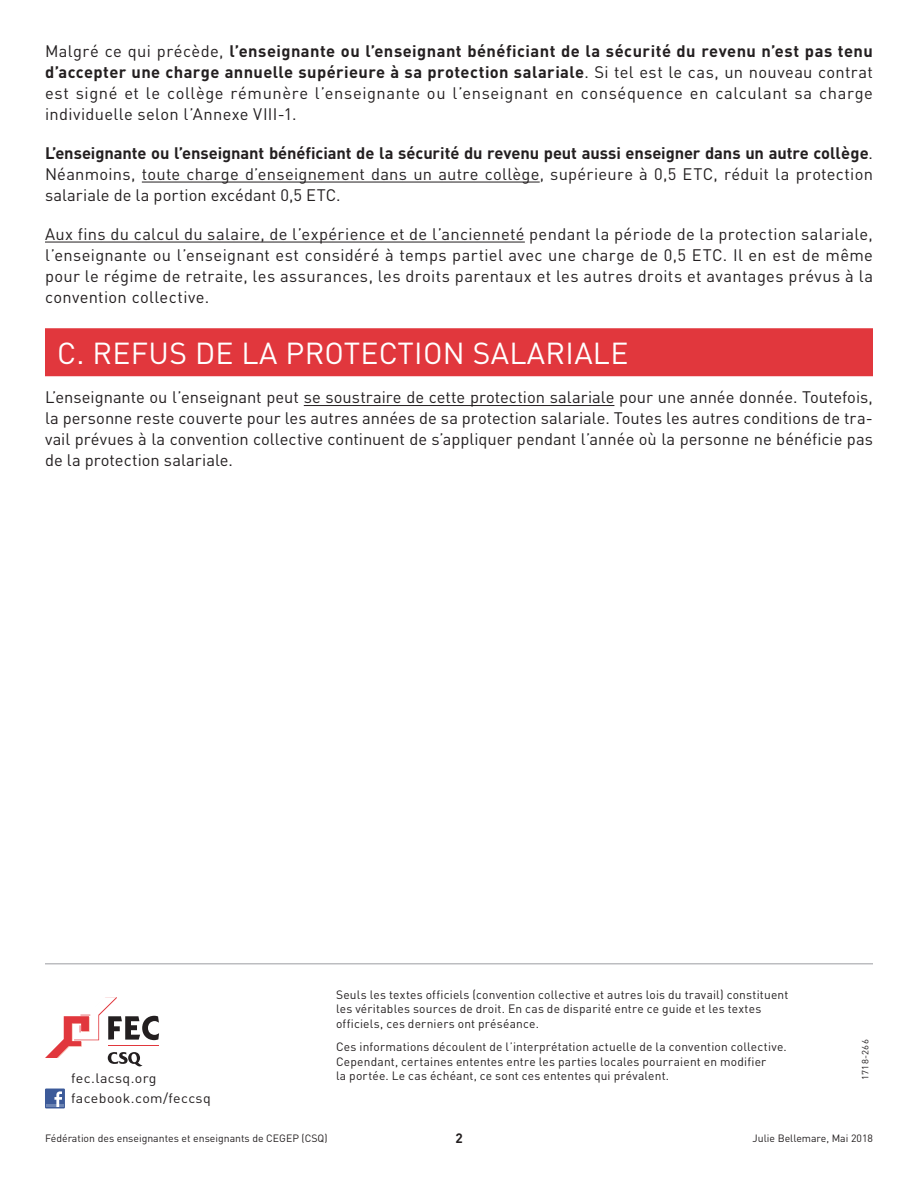
<style>
.page{position:relative;width:918px;height:1188px;background:#fff}
.page>*{position:absolute;margin:0;border:0;box-sizing:border-box;transform-origin:0 0}
.t1{font:30px "DIN Offc";letter-spacing:.01em;color:#fff}
.t2{font:16.5px/21px "DIN Offc";letter-spacing:.02em;color:#231f20;text-align:justify}
.t3{font:13.5px/20.7px "DIN Offc";letter-spacing:.03em;color:#231f20;scale:1.05 1}
.t4{font:700 13.5px "DIN Offc";color:#231f20}
.t5{font:12px/14.4px "DIN Offc";letter-spacing:.015em;color:#231f20}
.t6{font:10.5px "DIN Offc";color:#231f20}
.t7{font:9px "DIN Offc";letter-spacing:.03em;color:#231f20;scale:1.05 1}
.s1{font-weight:700}
</style>
<div class="page">
<hr style="left:142px;top:182px;width:398px;height:1px;background:#231f20">
<hr style="left:45px;top:242px;width:480px;height:1px;background:#231f20">
<div style="left:45px;top:328px;width:828px;height:48px;background:#e1373d"></div>
<hr style="left:304px;top:405px;width:310px;height:1px;background:#231f20">
<hr style="left:45px;top:963px;width:828px;height:1px;background:#bcbdc0">
<div style="left:45px;top:1089px;width:20px;height:19px;background:#3c5a99"></div>
<hr style="left:46px;top:1104px;width:18px;height:3px;background:#6c84b3">
<svg style="left:54px;top:1091px;width:8px;height:16px"></svg>
<svg style="left:45px;top:997px;width:114px;height:69px"></svg>
<p class="t2" style="left:45px;top:40px;width:830px">Malgré ce qui précède, <span class="s1">l’enseignante ou l’enseignant bénéficiant de la sécurité du revenu n’est pas tenu d’accepter une charge annuelle supérieure à sa protection salariale</span>. Si tel est le cas, un nouveau contrat est signé et le collège rémunère l’enseignante ou l’enseignant en conséquence en calculant sa charge individuelle selon l’Annexe VIII-1.</p>
<p class="t2" style="left:45px;top:142px;width:830px"><span class="s1">L’enseignante ou l’enseignant bénéficiant de la sécurité du revenu peut aussi enseigner dans un autre collège</span>.<br>Néanmoins, toute charge d’enseignement dans un autre collège, supérieure à 0,5 ETC, réduit la protection salariale de la portion excédant 0,5 ETC.</p>
<p class="t2" style="left:45px;top:223px;width:830px">Aux fins du calcul du salaire, de l’expérience et de l’ancienneté pendant la période de la protection salariale, l’enseignante ou l’enseignant est considéré à temps partiel avec une charge de 0,5 ETC. Il en est de même pour le régime de retraite, les assurances, les droits parentaux et les autres droits et avantages prévus à la convention collective.</p>
<h1 class="t1" style="left:57px;top:335px;width:573px">C. REFUS DE LA PROTECTION SALARIALE</h1>
<p class="t2" style="left:45px;top:386px;width:830px">L’enseignante ou l’enseignant peut se soustraire de cette protection salariale pour une année donnée. Toutefois, la personne reste couverte pour les autres années de sa protection salariale. Toutes les autres conditions de tra&shy;vail prévues à la convention collective continuent de s’appliquer pendant l’année où la personne ne bénéficie pas de la protection salariale.</p>
<p class="t3" style="left:71px;top:1067px;width:134px">fec.lacsq.org facebook.com/feccsq</p>
<p class="t5" style="left:336px;top:987px;width:454px">Seuls les textes officiels (convention collective et autres lois du travail) constituent les véritables sources de droit. En cas de disparité entre ce guide et les textes officiels, ces derniers ont préséance.</p>
<p class="t5" style="left:336px;top:1039px;width:452px">Ces informations découlent de l’interprétation actuelle de la convention collective.<br>Cependant, certaines ententes entre les parties locales pourraient en modifier<br>la portée. Le cas échéant, ce sont ces ententes qui prévalent.</p>
<p class="t7" style="left:860px;top:1080px;width:40px;rotate:-90deg">1718-266</p>
<p class="t6" style="left:45px;top:1132px;width:284px">Fédération des enseignantes et enseignants de CEGEP (CSQ)</p>
<p class="t4" style="left:455px;top:1130px;width:9px">2</p>
<p class="t6" style="left:753px;top:1132px;width:122px">Julie Bellemare, Mai 2018</p>
</div>
